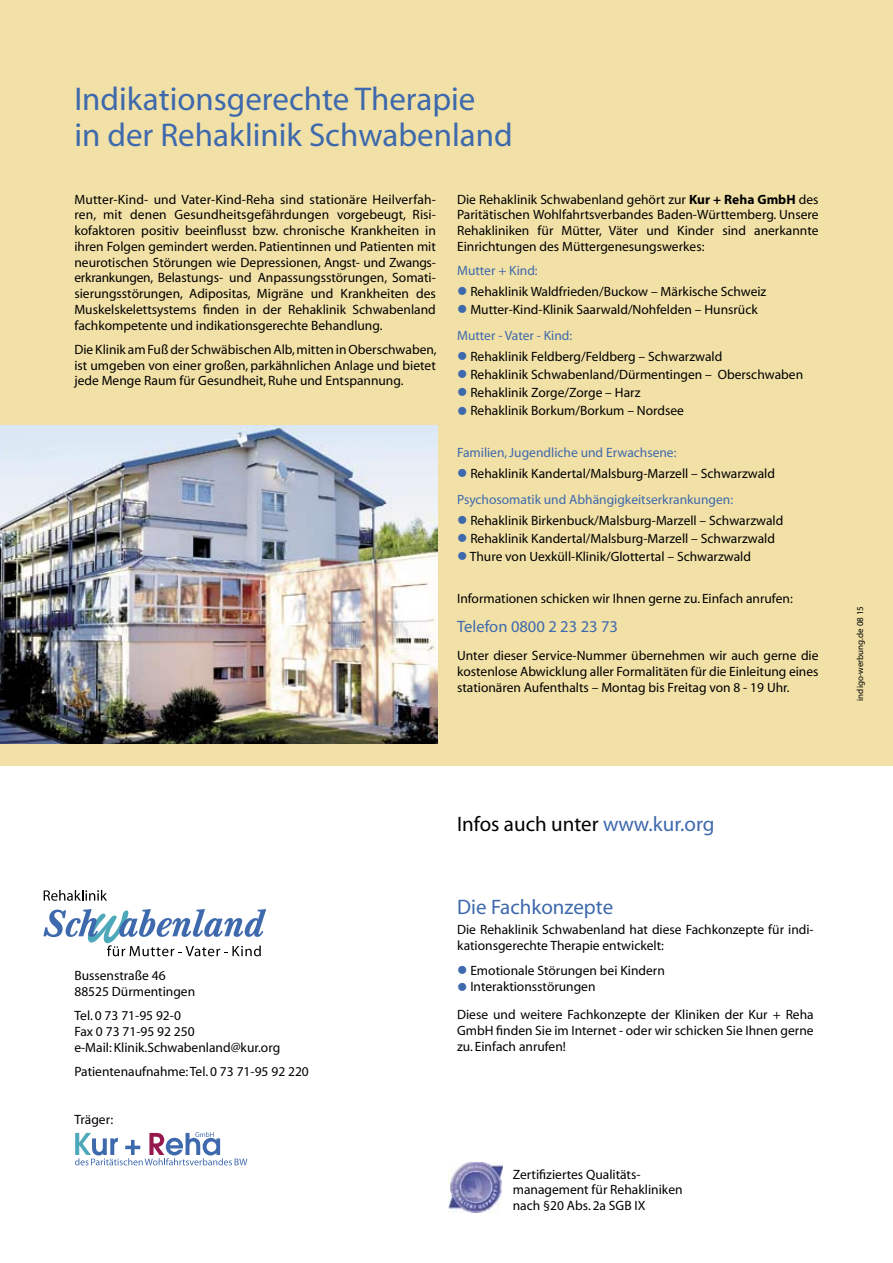
<style>
.page{position:relative;width:893px;height:1263px;background:#fff}
.page>*{position:absolute;margin:0;border:0;box-sizing:border-box;transform-origin:0 0}
.t1{font:33px/36px "Myriad";color:#3e69ac}
.t2{font:21px "Myriad";color:#000}
.t3{font:21px "Myriad";color:#3e69ac}
.t4{font:16.5px "Myriad";color:#3e69ac}
.t5{font:13.5px/15.8px "Myriad";color:#000}
.t6{font:13.5px "Myriad";color:#3e69ac}
.t7{font:9px "Myriad";color:#000}
.s1{font-weight:700}
.s2{color:#3e69ac}
</style>
<div class="page">
<div style="left:0;top:0;width:893px;height:765px;background:#f2e1a7"></div>
<svg style="left:43px;top:909px;width:223px;height:47px"></svg>
<svg style="left:44px;top:890px;width:63px;height:11px"></svg>
<img style="left:449px;top:1162px;width:54px;height:51px">
<img style="left:0;top:425px;width:437px;height:318px">
<svg style="left:75px;top:1132px;width:172px;height:33px"></svg>
<h1 class="t1" style="left:74px;top:82px;width:440px">Indikationsgerechte Therapie<br>in der Rehaklinik Schwabenland</h1>
<p class="t5" style="left:74px;top:192px;width:363px;text-align:justify">Mutter-Kind- und Vater-Kind-Reha sind stationäre Heilver fah&shy;ren, mit denen Gesund heitsgefähr dun gen vorge beugt, Risi&shy;ko fak to ren posi tiv beein flus st bzw. chroni sche Krank hei ten in ihren Folgen gemindert werden. Patientinnen und Patienten mit neurotischen Störungen wie Depressionen, Angst- und Zwangs&shy;erkrank ungen, Belastungs- und An pas sungs störungen, Somati&shy;sie rungs störungen, Adipositas, Migräne und Krankheiten des Mus kel skelettsystems finden in der Rehaklinik Schwabenland fachkompe tente und indikations gerechte Behandlung.</p>
<p class="t5" style="left:74px;top:342px;width:364px;text-align:justify">Die Klinik am Fuß der Schwäbischen Alb, mitten in Oberschwaben, ist umgeben von einer großen, parkähnlichen Anlage und bietet jede Menge Raum für Gesundheit, Ruhe und Entspannung.</p>
<p class="t5" style="left:457px;top:192px;width:363px;text-align:justify">Die Rehaklinik Schwabenland gehört zur <span class="s1">Kur + Reha GmbH</span> des Pari täti schen Wohlfahrts ver ban d es Baden-Württemberg. Unsere Rehakliniken für Mütter, Väter und Kinder sind aner kannte Einrichtungen des Müttergenesungswerkes:</p>
<p class="t6" style="left:457px;top:264px;width:82px">Mutter + Kind:</p>
<p class="t5" style="left:457px;top:284px;width:311px"><span class="s2">●</span> Rehaklinik Waldfrieden/Buckow – Märkische Schweiz</p>
<p class="t5" style="left:457px;top:297px;width:302px;line-height:26.4px"><span class="s2">●</span> Mutter-Kind-Klinik Saarwald/Nohfelden – Hunsrück<br><span class="s2">Mutter - Vater - Kind:</span></p>
<p class="t5" style="left:457px;top:349px;width:267px"><span class="s2">●</span> Rehaklinik Feldberg/Feldberg – Schwarzwald</p>
<p class="t5" style="left:457px;top:367px;width:348px"><span class="s2">●</span> Rehaklinik Schwabenland/Dürmentingen – Oberschwaben</p>
<p class="t5" style="left:457px;top:385px;width:185px"><span class="s2">●</span> Rehaklinik Zorge/Zorge – Harz</p>
<p class="t5" style="left:457px;top:403px;width:228px"><span class="s2">●</span> Rehaklinik Borkum/Borkum – Nordsee</p>
<p class="t6" style="left:457px;top:446px;width:221px">Familien, Jugendliche und Erwachsene:</p>
<p class="t5" style="left:457px;top:461px;width:319px;line-height:26.4px"><span class="s2">●</span> Rehaklinik Kandertal/Malsburg-Marzell – Schwarzwald<br><span class="s2">Psychosomatik und Abhängigkeitserkrankungen:</span></p>
<p class="t5" style="left:457px;top:513px;width:328px"><span class="s2">●</span> Rehaklinik Birkenbuck/Malsburg-Marzell – Schwarzwald</p>
<p class="t5" style="left:457px;top:531px;width:319px"><span class="s2">●</span> Rehaklinik Kandertal/Malsburg-Marzell – Schwarzwald</p>
<p class="t5" style="left:457px;top:549px;width:295px"><span class="s2">●</span> Thure von Uexküll-Klinik/Glottertal – Schwarzwald</p>
<p class="t5" style="left:457px;top:591px;width:337px">Informationen schicken wir Ihnen gerne zu. Einfach anrufen:</p>
<p class="t4" style="left:457px;top:618px;width:162px">Telefon 0800 2 23 23 73</p>
<p class="t5" style="left:457px;top:648px;width:363px;text-align:justify">Unter dieser Service-Nummer übernehmen wir auch gerne die kostenlose Abwicklung aller For mali täten für die Einleitung eines stationären Aufenthalts – Montag bis Freitag von 8 - 19 Uhr.</p>
<p class="t7" style="left:856px;top:701px;width:96px;rotate:-90deg">indigo-werbung.de 08 15</p>
<p class="t5" style="left:74px;top:968px;width:122px">Bussenstraße 46<br>88525 Dürmentingen</p>
<p class="t5" style="left:74px;top:1008px;width:207px">Tel. 0 73 71-95 92-0<br>Fax 0 73 71-95 92 250<br>e-Mail: Klinik.Schwabenland@kur.org</p>
<p class="t5" style="left:74px;top:1064px;width:236px">Patientenaufnahme: Tel. 0 73 71-95 92 220</p>
<p class="t5" style="left:74px;top:1113px;width:40px">Träger:</p>
<h2 class="t2" style="left:457px;top:813px;width:259px">Infos auch unter <span class="s2">www.kur.org</span></h2>
<h2 class="t3" style="left:457px;top:897px;width:158px">Die Fachkonzepte</h2>
<p class="t5" style="left:457px;top:922px;width:358px">Die Rehaklinik Schwabenland hat diese Fachkonzepte für indi&shy;kat ions gerechte Therapie entwickelt:</p>
<p class="t5" style="left:457px;top:963px;width:209px"><span class="s2">●</span> Emotionale Störungen bei Kindern</p>
<p class="t5" style="left:457px;top:972px;width:358px;line-height:28.5px"><span class="s2">●</span> Interaktionsstörungen<br>Diese und weitere Fachkonzepte der Kliniken der Kur + Reha</p>
<p class="t5" style="left:457px;top:1023px;width:358px">GmbH finden Sie im Internet - oder wir schicken Sie Ihnen gerne zu. Einfach anrufen!</p>
<p class="t5" style="left:513px;top:1167px;width:171px">Zertifiziertes Qualitäts&shy;management für Rehakliniken nach §20 Abs. 2a SGB IX</p>
</div>
